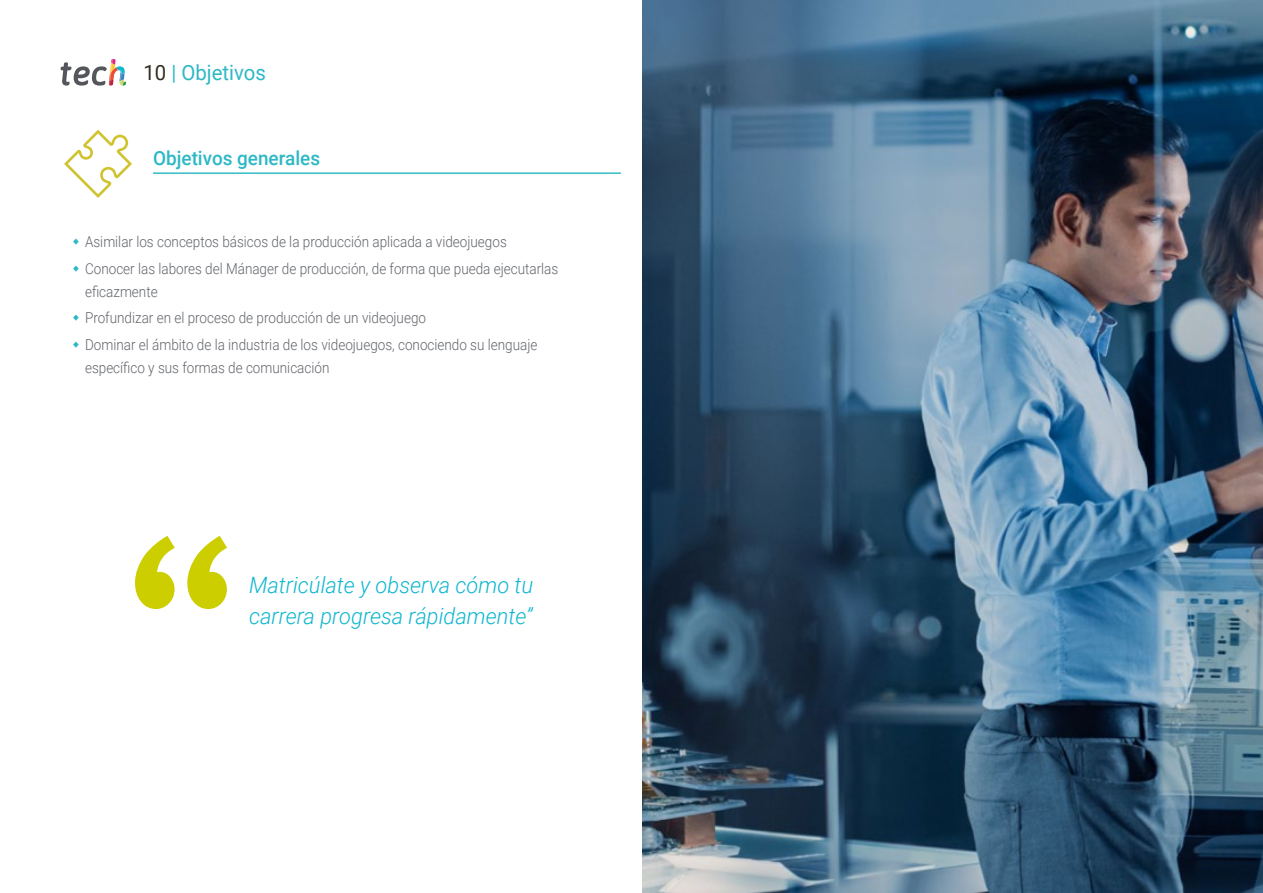
<style>
.page{position:relative;width:1263px;height:893px;background:#fff}
.page>*{position:absolute;margin:0;border:0;box-sizing:border-box;transform-origin:0 0}
.t1{font:italic 300 22.5px/31.5px "Roboto";color:#0fb6cf}
.t2{font:21px "Roboto";color:#2db8c5}
.t3{font:500 19.5px "Roboto";color:#2db8c5}
.t4{font:300 15px/26.7px "Roboto";color:#61646a;scale:.9 1}
.s1{color:#312e20}
</style>
<div class="page">
<hr style="left:153px;top:173px;width:468px;height:1px;background:#2db8c5">
<svg style="left:64px;top:130px;width:68px;height:68px"></svg>
<img style="left:642px;top:0;width:621px;height:893px">
<svg style="left:61px;top:59px;width:65px;height:27px"></svg>
<svg style="left:135px;top:536px;width:92px;height:73px"></svg>
<h2 class="t2" style="left:144px;top:57px;width:124px"><span class="s1">10</span> | Objetivos</h2>
<h3 class="t3" style="left:153px;top:144px;width:169px">Objetivos generales</h3>
<p class="t4" style="left:85px;top:228px;width:527px">Asimilar los conceptos básicos de la producción aplicada a videojuegos<br>Conocer las labores del Mánager de producción, de forma que pueda ejecutarlas</p>
<p class="t4" style="left:85px;top:277px;width:504px">eficazmente<br>Profundizar en el proceso de producción de un videojuego<br>Dominar el ámbito de la industria de los videojuegos, conociendo su lenguaje</p>
<p class="t4" style="left:85px;top:353px;width:273px">específico y sus formas de comunicación</p>
<h1 class="t1" style="left:249px;top:568px;width:286px">Matricúlate y observa cómo tu carrera progresa rápidamente”</h1>
</div>
